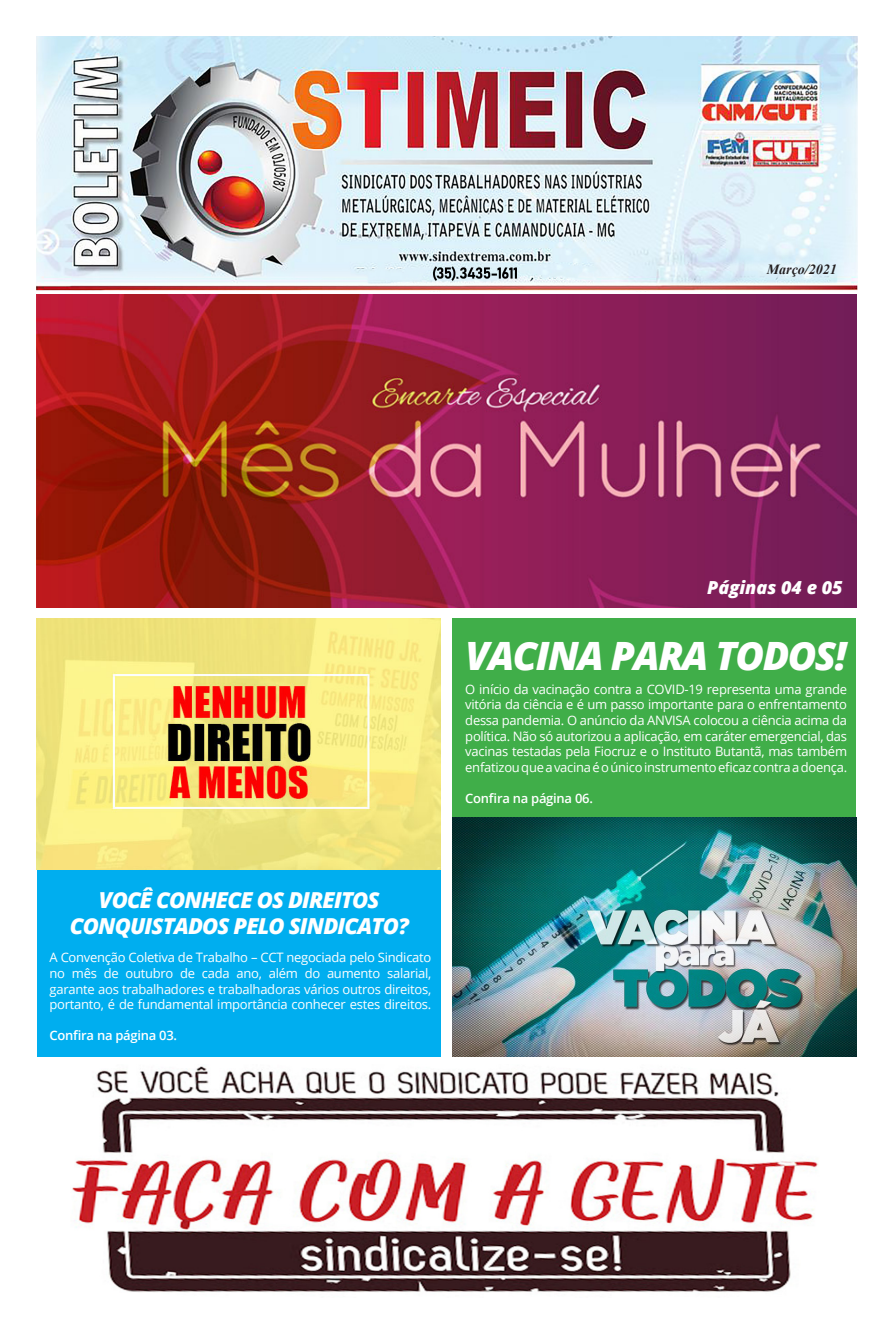
<style>
.page{position:relative;width:893px;height:1333px;background:#fff}
.page>*{position:absolute;margin:0;border:0;box-sizing:border-box;transform-origin:0 0}
.t1{font:italic 800 39px "Open Sans";letter-spacing:-.04em;color:#fff}
.t2{font:italic 800 22px/26.4px "Open Sans";letter-spacing:-.04em;color:#fff;text-align:center}
.t3{font:italic 800 18px "Open Sans";color:#fff}
.t4{font:italic 700 14px "Times New Roman";color:#231f20}
.t5{font:13px/15.6px "Open Sans";letter-spacing:-.02em;color:#fff;text-align:justify}
.t6{font:600 13px "Open Sans";letter-spacing:-.02em;color:#fff}
</style>
<div class="page">
<img style="left:36px;top:37px;width:821px;height:255px">
<div style="left:37px;top:869px;width:403px;height:187px;background:#00aeef"></div>
<div style="left:452px;top:618px;width:404px;height:199px;background:#40ae49"></div>
<img style="left:72px;top:1066px;width:747px;height:226px">
<img style="left:36px;top:295px;width:821px;height:312px">
<img style="left:37px;top:618px;width:403px;height:251px">
<img style="left:452px;top:817px;width:405px;height:239px">
<p class="t4" style="left:767px;top:260px;width:71px">Março/2021</p>
<p class="t2" style="left:70px;top:885px;width:340px">VOCÊ CONHECE OS DIREITOS<br>CONQUISTADOS PELO SINDICATO?</p>
<p class="t5" style="left:50px;top:949px;width:383px">A Convenção Coletiva de Trabalho – CCT negociada pelo Sindicato no mês de outubro de cada ano, além do aumento salarial, garante aos trabalhadores e trabalhadoras vários outros direitos, portanto, é de fundamental importância conhecer estes direitos.</p>
<p class="t6" style="left:50px;top:1026px;width:129px">Confira na página 03.</p>
<p class="t3" style="left:707px;top:574px;width:137px">Páginas 04 e 05</p>
<p class="t1" style="left:465px;top:625px;width:383px">VACINA PARA TODOS!</p>
<p class="t5" style="left:465px;top:681px;width:383px">O início da vacinação contra a COVID-19 representa uma grande vitória da ciência e é um passo importante para o enfrentamento dessa pandemia. O anúncio da ANVISA colocou a ciência acima da política. Não só autorizou a aplicação, em caráter emergencial, das vacinas testadas pela Fiocruz e o Instituto Butantã, mas também enfatizou que a vacina é o único instrumento eficaz contra a doença.</p>
<p class="t6" style="left:465px;top:789px;width:129px">Confira na página 06.</p>
</div>
